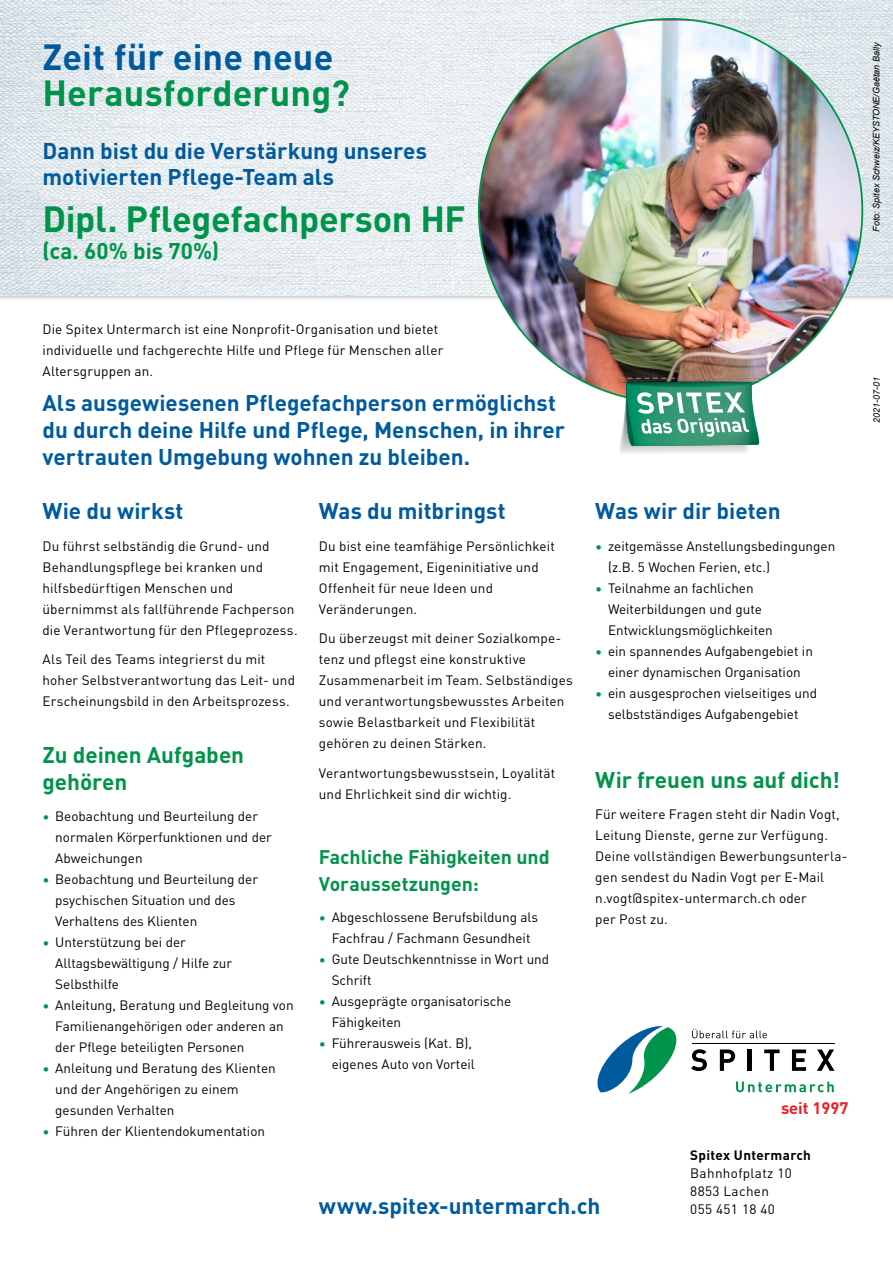
<style>
.page{position:relative;width:893px;height:1263px;background:#fff}
.page>*{position:absolute;margin:0;border:0;box-sizing:border-box;transform-origin:0 0}
.t1{font:700 36px "DIN Pro";color:#00944a}
.t2{font:700 36px "DIN Pro";letter-spacing:.005em;color:#005b9e}
.t3{font:700 22.5px/27px "DIN Pro";color:#005b9e}
.t4{font:700 22.5px/27px "DIN Pro";letter-spacing:-.005em;color:#00944a}
.t5{font:700 19.5px/27px "DIN Pro";color:#00944a}
.t6{font:700 16.5px "DIN Pro";color:#ed1d24}
.t7{font:13.5px/21px "DIN Pro";color:#000}
.t8{font:13.5px/18px "DIN Pro";letter-spacing:.025em;color:#000}
.t9{font:700 13.5px "DIN Pro";letter-spacing:.025em;color:#000}
.t10{font:italic 9px "Arial";color:#000}
.s1{color:#00944a}
</style>
<div class="page">
<img style="left:0;top:0;width:893px;height:296px">
<img style="left:479px;top:21px;width:383px;height:375px">
<svg style="left:597px;top:1026px;width:80px;height:68px"></svg>
<svg style="left:691px;top:1049px;width:16px;height:22px"></svg>
<svg style="left:720px;top:1049px;width:15px;height:22px"></svg>
<hr style="left:748px;top:1049px;width:4px;height:22px;background:#000">
<svg style="left:764px;top:1049px;width:16px;height:22px"></svg>
<svg style="left:792px;top:1049px;width:14px;height:22px"></svg>
<svg style="left:817px;top:1049px;width:17px;height:22px"></svg>
<hr style="left:692px;top:1043px;width:142px;height:1px;background:#000">
<svg style="left:692px;top:1029px;width:75px;height:9px"></svg>
<svg style="left:736px;top:1081px;width:98px;height:11px"></svg>
<svg style="left:616px;top:372px;width:145px;height:11px"></svg>
<svg style="left:620px;top:372px;width:138px;height:6px"></svg>
<svg style="left:621px;top:372px;width:136px;height:6px"></svg>
<svg style="left:622px;top:372px;width:134px;height:6px"></svg>
<svg style="left:623px;top:372px;width:132px;height:6px"></svg>
<svg style="left:624px;top:372px;width:130px;height:6px"></svg>
<svg style="left:626px;top:372px;width:127px;height:6px"></svg>
<svg style="left:627px;top:372px;width:125px;height:6px"></svg>
<svg style="left:615px;top:378px;width:148px;height:75px"></svg>
<h1 class="t2" style="left:43px;top:29px;width:292px">Zeit für eine neue</h1>
<h1 class="t1" style="left:43px;top:65px;width:309px">Herausforderung?</h1>
<h2 class="t3" style="left:43px;top:137px;width:386px;line-height:25.7px">Dann bist du die Verstärkung unseres motivierten Pflege-Team als</h2>
<h1 class="t1" style="left:43px;top:190px;width:425px">Dipl. Pflegefachperson HF</h1>
<h2 class="t4" style="left:43px;top:236px;width:178px">(ca. 60% bis 70%)</h2>
<p class="t10" style="left:870px;top:232px;width:191px;rotate:-90deg">Foto: Spitex Schweiz/KEYSTONE/Gaëtan Bally</p>
<p class="t7" style="left:43px;top:317px;width:402px">Die Spitex Untermarch ist eine Nonprofit-Organisation und bietet individuelle und fachgerechte Hilfe und Pflege für Menschen aller<br>Altersgruppen an.</p>
<h2 class="t3" style="left:43px;top:388px;width:524px">Als ausgewiesenen Pflegefachperson ermöglichst du durch deine Hilfe und Pflege, Menschen, in ihrer vertrauten Umgebung wohnen zu bleiben.</h2>
<h2 class="t3" style="left:43px;top:496px;width:142px">Wie du wirkst</h2>
<p class="t7" style="left:43px;top:534px;width:257px">Du führst selbständig die Grund- und Behandlungspflege bei kranken und hilfsbedürftigen Menschen und übernimmst als fallführende Fachperson die Verantwortung für den Pflegeprozess.</p>
<p class="t7" style="left:43px;top:648px;width:254px">Als Teil des Teams integrierst du mit hoher Selbstverantwortung das Leit- und<br>Erscheinungsbild in den Arbeitsprozess.</p>
<h2 class="t4" style="left:43px;top:740px;width:203px">Zu deinen Aufgaben gehören</h2>
<p class="t7" style="left:55px;top:805px;width:218px;text-indent:-13px"><span class="s1">•</span> Beobachtung und Beurteilung der normalen Körperfunktionen und der<br>Abweichungen</p>
<p class="t7" style="left:55px;top:868px;width:204px;text-indent:-13px"><span class="s1">•</span> Beobachtung und Beurteilung der psychischen Situation und des<br>Verhaltens des Klienten</p>
<p class="t7" style="left:55px;top:931px;width:178px;text-indent:-13px"><span class="s1">•</span> Unterstützung bei der<br>Alltagsbewältigung / Hilfe zur<br>Selbsthilfe</p>
<p class="t7" style="left:55px;top:994px;width:240px;text-indent:-13px"><span class="s1">•</span> Anleitung, Beratung und Begleitung von<br>Familienangehörigen oder anderen an der Pflege beteiligten Personen</p>
<p class="t7" style="left:55px;top:1057px;width:222px;text-indent:-13px"><span class="s1">•</span> Anleitung und Beratung des Klienten und der Angehörigen zu einem gesunden Verhalten</p>
<p class="t7" style="left:43px;top:1120px;width:224px"><span class="s1">•</span> Führen der Klientendokumentation</p>
<h2 class="t3" style="left:319px;top:496px;width:188px">Was du mitbringst</h2>
<p class="t7" style="left:319px;top:534px;width:237px">Du bist eine teamfähige Persönlichkeit mit Engagement, Eigeninitiative und<br>Offenheit für neue Ideen und<br>Veränderungen.</p>
<p class="t7" style="left:319px;top:627px;width:255px">Du überzeugst mit deiner Sozialkompe&shy;tenz und pflegst eine konstruktive Zusammenarbeit im Team. Selbständiges und verantwortungsbewusstes Arbeiten sowie Belastbarkeit und Flexibilität gehören zu deinen Stärken.</p>
<p class="t7" style="left:319px;top:761px;width:238px">Verantwortungsbewusstsein, Loyalität und Ehrlichkeit sind dir wichtig.</p>
<h3 class="t5" style="left:319px;top:842px;width:232px">Fachliche Fähigkeiten und<br>Voraussetzungen:</h3>
<p class="t7" style="left:319px;top:906px;width:221px;text-align:center"><span class="s1">•</span> Abgeschlossene Berufsbildung als<br>Fachfrau / Fachmann Gesundheit</p>
<p class="t7" style="left:332px;top:948px;width:219px;text-indent:-13px"><span class="s1">•</span> Gute Deutschkenntnisse in Wort und<br>Schrift</p>
<p class="t7" style="left:332px;top:990px;width:181px;text-indent:-13px"><span class="s1">•</span> Ausgeprägte organisatorische<br>Fähigkeiten</p>
<p class="t7" style="left:319px;top:1032px;width:158px;text-align:right"><span class="s1">•</span> Führerausweis (Kat. B), eigenes Auto von Vorteil</p>
<h2 class="t3" style="left:595px;top:496px;width:187px">Was wir dir bieten</h2>
<p class="t7" style="left:608px;top:534px;width:229px;text-indent:-13px"><span class="s1">•</span> zeitgemässe Anstellungsbedingungen (z.B. 5 Wochen Ferien, etc.)</p>
<p class="t7" style="left:608px;top:576px;width:166px;text-indent:-13px"><span class="s1">•</span> Teilnahme an fachlichen<br>Weiterbildungen und gute<br>Entwicklungsmöglichkeiten</p>
<p class="t7" style="left:595px;top:639px;width:219px;text-align:center"><span class="s1">•</span> ein spannendes Aufgabengebiet in einer dynamischen Organisation</p>
<p class="t7" style="left:595px;top:681px;width:223px;text-align:center"><span class="s1">•</span> ein ausgesprochen vielseitiges und selbstständiges Aufgabengebiet</p>
<h2 class="t4" style="left:595px;top:765px;width:246px">Wir freuen uns auf dich!</h2>
<p class="t7" style="left:595px;top:803px;width:254px">Für weitere Fragen steht dir Nadin Vogt, Leitung Dienste, gerne zur Verfügung.<br>Deine vollständigen Bewerbungsunterla&shy;gen sendest du Nadin Vogt per E-Mail n.vogt@spitex-untermarch.ch oder<br>per Post zu.</p>
<p class="t6" style="left:781px;top:1095px;width:69px">seit 1997</p>
<h2 class="t3" style="left:319px;top:1191px;width:283px">www.spitex-untermarch.ch</h2>
<p class="t9" style="left:690px;top:1144px;width:122px">Spitex Untermarch</p>
<p class="t8" style="left:690px;top:1163px;width:103px">Bahnhofplatz 10<br>8853 Lachen<br>055 451 18 40</p>
<p class="t10" style="left:871px;top:423px;width:48px;rotate:-90deg">2021-07-01</p>
</div>
